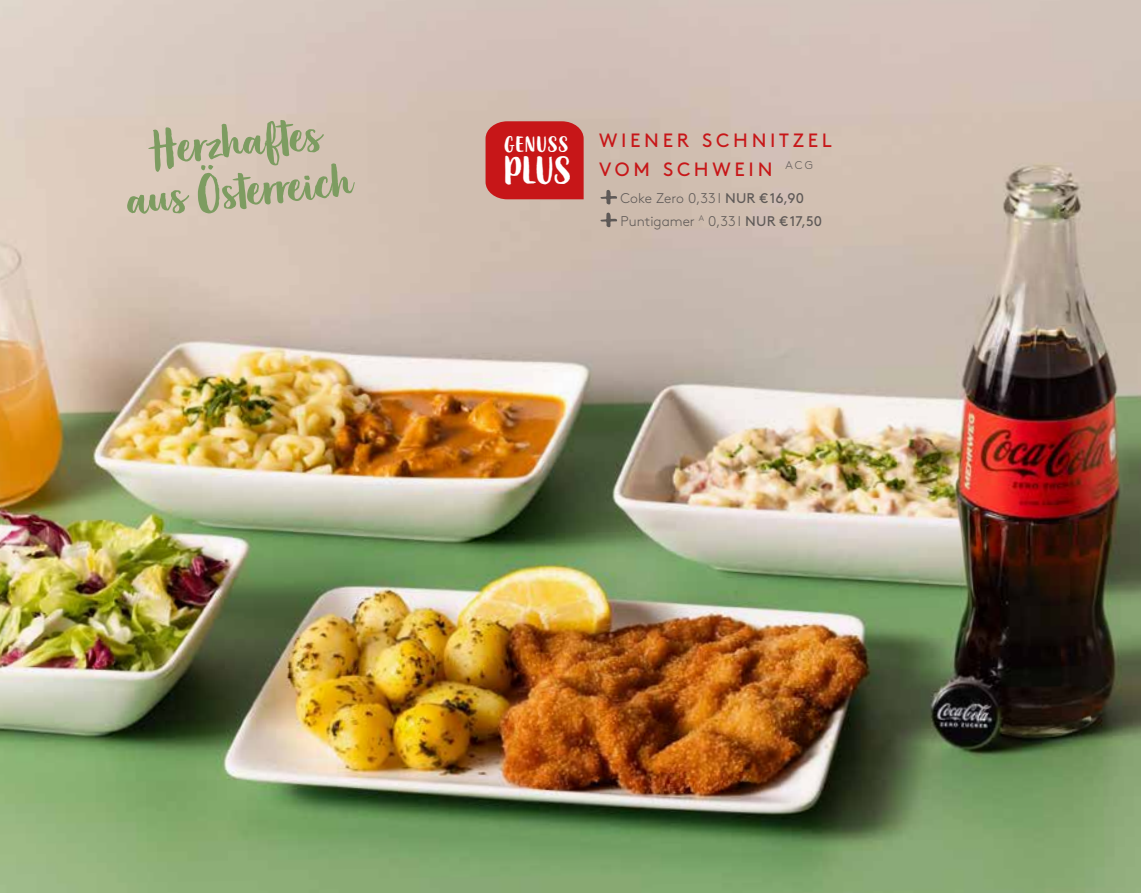
<style>
.page{position:relative;width:1141px;height:893px;background:#fff}
.page>*{position:absolute;margin:0;border:0;box-sizing:border-box;transform-origin:0 0}
.t1{font:52.5px "Organika Sans";color:#5e5957}
.t2{font:50.75px/49px "Organika Script";color:#7d9c61;text-align:center}
.t3{font:45.5px "Organika Sans";color:#fff}
.t4{font:25.9px "Organika Sans";letter-spacing:.035em;color:#fff}
.t5{font:19.25px/29.1px "Brown";letter-spacing:.195em;color:#c71618}
.t6{font:300 14px "Brown";color:#5e5957}
.s1{font-weight:400}
</style>
<div class="page">
<img style="left:0;top:0;width:1141px;height:893px">
<div style="left:486px;top:121px;width:98px;height:78px;background:#c71618"></div>
<h2 class="t2" style="left:119px;top:128px;width:227px;rotate:-5deg">Herzhaftes aus Österreich</h2>
<h3 class="t4" style="left:504px;top:132px;width:66px">GENUSS</h3>
<h3 class="t3" style="left:504px;top:149px;width:69px">PLUS</h3>
<h3 class="t5" style="left:599px;top:124px;width:234px">WIENER SCHNITZEL<br>VOM SCHWEIN <sup>ACG</sup></h3>
<h1 class="t1" style="left:599px;top:173px;width:21px">+</h1>
<p class="t6" style="left:620px;top:188px;width:185px">Coke Zero 0,33 l <span class="s1">NUR € 16,90</span></p>
<h1 class="t1" style="left:599px;top:195px;width:21px">+</h1>
<p class="t6" style="left:621px;top:211px;width:203px">Puntigamer <sup>A</sup> 0,33 l <span class="s1">NUR € 17,50</span></p>
</div>
